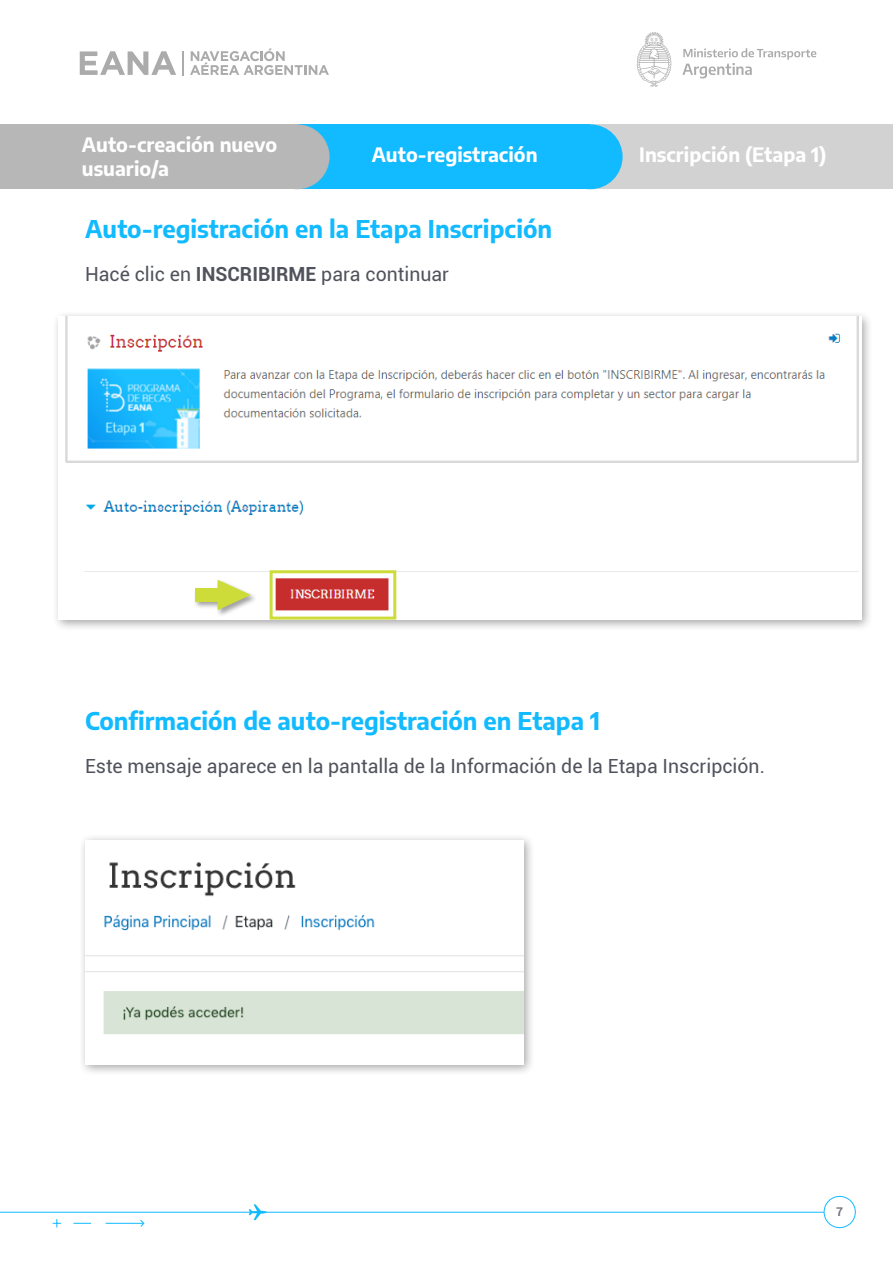
<style>
.page{position:relative;width:893px;height:1263px;background:#fff}
.page>*{position:absolute;margin:0;border:0;box-sizing:border-box;transform-origin:0 0}
.Títulos_pasos{font:700 24px "Encode Sans";color:#12baff}
.t1{font:19.5px "Roboto";color:#50535c}
.Títulos_pasos-2{font:700 19.5px/24px "Encode Sans";color:#fff}
.t2{font:700 12px "Roboto";color:#73757d}
.s1{font-weight:700}
</style>
<div class="page">
<hr style="left:0;top:1212px;width:824px;height:1px;background:#12baff">
<svg style="left:53px;top:1219px;width:8px;height:8px"></svg>
<svg style="left:73px;top:1223px;width:18px;height:1px"></svg>
<hr style="left:106px;top:1223px;width:37px;height:1px;background:#12baff">
<svg style="left:249px;top:1204px;width:18px;height:16px"></svg>
<div style="left:824px;top:1196px;width:32px;height:32px;border:1px solid #12baff;border-radius:50%"></div>
<svg style="left:140px;top:1220px;width:5px;height:7px"></svg>
<svg style="left:80px;top:51px;width:96px;height:24px"></svg>
<svg style="left:190px;top:48px;width:139px;height:27px"></svg>
<svg style="left:182px;top:51px;width:1px;height:24px"></svg>
<svg style="left:682px;top:48px;width:134px;height:30px"></svg>
<svg style="left:637px;top:32px;width:34px;height:55px"></svg>
<div style="left:53px;top:311px;width:820px;height:321px;background:#231f20;opacity:.4"></div>
<img style="left:59px;top:317px;width:802px;height:303px">
<div style="left:79px;top:834px;width:456px;height:243px;background:#231f20;opacity:.4"></div>
<img style="left:85px;top:840px;width:438px;height:224px">
<div style="left:340px;top:124px;width:553px;height:65px;background:#d2d2d2"></div>
<div style="left:558px;top:124px;width:65px;height:65px;background:#12baff;border-radius:50%"></div>
<div style="left:24px;top:124px;width:566px;height:65px;background:#12baff"></div>
<div style="left:265px;top:124px;width:65px;height:65px;background:#b7b7b7;border-radius:50%"></div>
<div style="left:0;top:124px;width:297px;height:65px;background:#b7b7b7"></div>
<div style="left:193px;top:578px;width:65px;height:39px;background:#231f20;opacity:.42"></div>
<div style="left:195px;top:588px;width:33px;height:13px;background:#cddc39"></div>
<svg style="left:218px;top:580px;width:33px;height:30px"></svg>
<div style="left:270px;top:570px;width:126px;height:50px;border:3px solid #cddc39"></div>
<p class="Títulos_pasos-2" style="left:82px;top:131px;width:197px">Auto-creación nuevo usuario/a</p>
<p class="Títulos_pasos-2" style="left:372px;top:141px;width:167px">Auto-registración</p>
<p class="Títulos_pasos-2" style="left:639px;top:141px;width:189px">Inscripción (Etapa 1)</p>
<p class="Títulos_pasos" style="left:85px;top:211px;width:469px">Auto-registración en la Etapa Inscripción</p>
<p class="t1" style="left:85px;top:261px;width:366px">Hacé clic en <span class="s1">INSCRIBIRME</span> para continuar</p>
<p class="Títulos_pasos" style="left:85px;top:703px;width:517px">Confirmación de auto-registración en Etapa 1</p>
<p class="t1" style="left:85px;top:752px;width:681px">Este mensaje aparece en la pantalla de la Información de la Etapa Inscripción.</p>
<p class="t2" style="left:836px;top:1203px;width:8px">7</p>
</div>
